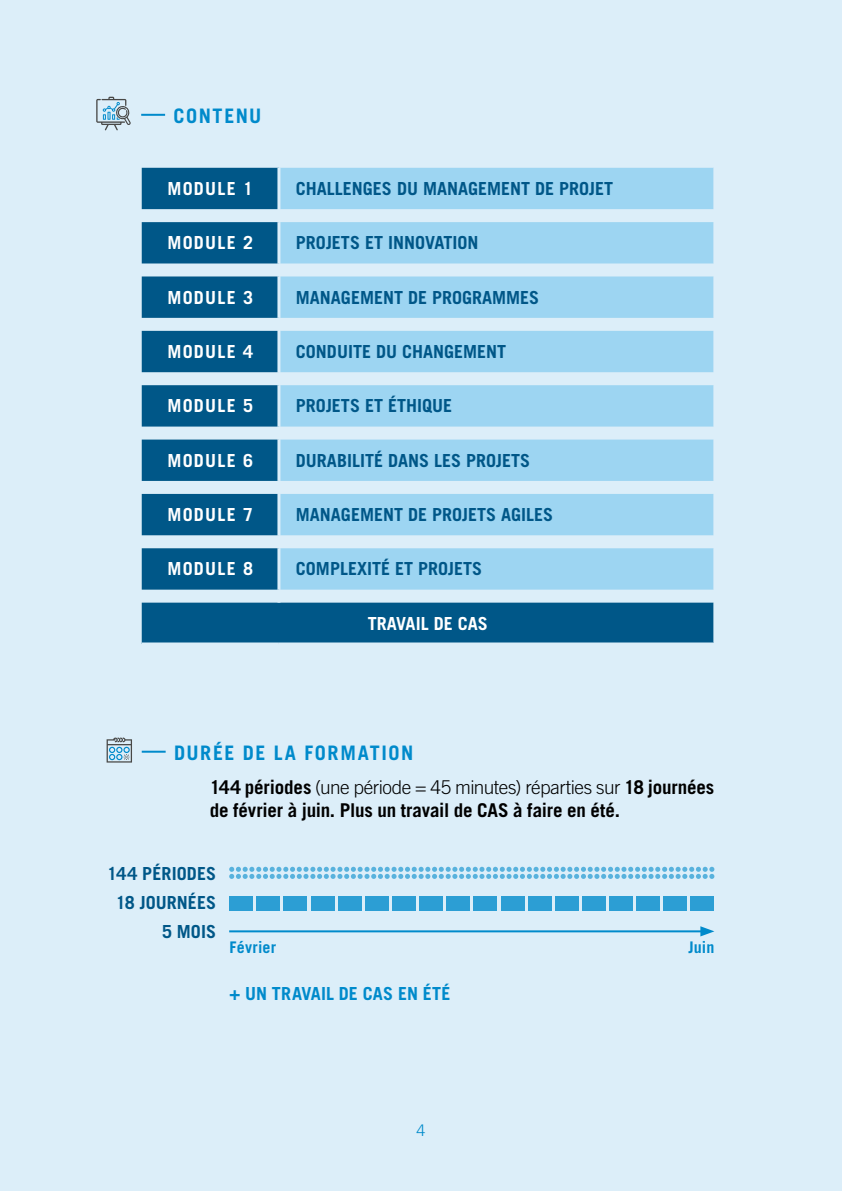
<style>
.page{position:relative;width:842px;height:1191px;background:#dceef9}
.page>*{position:absolute;margin:0;border:0;box-sizing:border-box;transform-origin:0 0}
.Sous_titre{font:700 20px "Trade Gothic LT Std";letter-spacing:.075em;color:#008acb}
.texte{font:700 19px/22.8px "Trade Gothic LT Std";letter-spacing:-.01em;color:#000}
.tableau{font:700 18px "Trade Gothic LT Std";color:#005788}
.sous-titre{font:700 18px "Trade Gothic LT Std";letter-spacing:.07em;color:#fff}
.texte-2{font:700 18px "Trade Gothic LT Std";letter-spacing:.005em;color:#005788}
.texte-3{font:700 18px "Trade Gothic LT Std";letter-spacing:.005em;color:#008acb}
.sous-titre-2{font:700 18px "Trade Gothic LT Std";color:#fff}
.texte-4{font:700 16px "Trade Gothic LT Std";letter-spacing:.005em;color:#008acb}
.t1{font:300 16px "Trade Gothic LT Std";color:#008acb}
.s1{font-weight:300}
</style>
<div class="page">
<hr style="left:142px;top:750px;width:24px;height:2px;background:#008acb">
<svg style="left:107px;top:737px;width:25px;height:25px"></svg>
<svg style="left:142px;top:168px;width:571px;height:474px;fill:#005788"></svg>
<svg style="left:280px;top:168px;width:433px;height:421px;fill:#9dd5f2"></svg>
<hr style="left:277px;top:168px;width:3px;height:41px;background:#dceef9">
<svg style="left:277px;top:209px;width:3px;height:13px"></svg>
<hr style="left:277px;top:222px;width:3px;height:41px;background:#dceef9">
<svg style="left:277px;top:263px;width:3px;height:13px"></svg>
<hr style="left:277px;top:276px;width:3px;height:42px;background:#dceef9">
<svg style="left:277px;top:318px;width:3px;height:13px"></svg>
<hr style="left:277px;top:331px;width:3px;height:41px;background:#dceef9">
<svg style="left:277px;top:372px;width:3px;height:13px"></svg>
<hr style="left:277px;top:385px;width:3px;height:41px;background:#dceef9">
<svg style="left:277px;top:426px;width:3px;height:13px"></svg>
<hr style="left:277px;top:439px;width:3px;height:42px;background:#dceef9">
<svg style="left:277px;top:481px;width:3px;height:13px"></svg>
<hr style="left:277px;top:494px;width:3px;height:41px;background:#dceef9">
<svg style="left:277px;top:535px;width:3px;height:13px"></svg>
<hr style="left:277px;top:548px;width:3px;height:41px;background:#dceef9">
<svg style="left:277px;top:589px;width:3px;height:13px"></svg>
<hr style="left:141px;top:114px;width:24px;height:2px;background:#008acb">
<svg style="left:96px;top:97px;width:35px;height:33px"></svg>
<hr style="left:229px;top:930px;width:474px;height:2px;background:#008acb">
<svg style="left:700px;top:926px;width:14px;height:10px"></svg>
<div style="left:229px;top:896px;width:24px;height:14px;background:#2c9ed4"></div>
<div style="left:446px;top:896px;width:24px;height:14px;background:#2c9ed4"></div>
<div style="left:338px;top:896px;width:24px;height:14px;background:#2c9ed4"></div>
<div style="left:555px;top:896px;width:24px;height:14px;background:#2c9ed4"></div>
<div style="left:283px;top:896px;width:24px;height:14px;background:#2c9ed4"></div>
<div style="left:500px;top:896px;width:24px;height:14px;background:#2c9ed4"></div>
<div style="left:392px;top:896px;width:24px;height:14px;background:#2c9ed4"></div>
<div style="left:609px;top:896px;width:24px;height:14px;background:#2c9ed4"></div>
<div style="left:663px;top:896px;width:24px;height:14px;background:#2c9ed4"></div>
<div style="left:256px;top:896px;width:24px;height:14px;background:#2c9ed4"></div>
<div style="left:473px;top:896px;width:24px;height:14px;background:#2c9ed4"></div>
<div style="left:365px;top:896px;width:24px;height:14px;background:#2c9ed4"></div>
<div style="left:582px;top:896px;width:24px;height:14px;background:#2c9ed4"></div>
<div style="left:311px;top:896px;width:23px;height:14px;background:#2c9ed4"></div>
<div style="left:528px;top:896px;width:24px;height:14px;background:#2c9ed4"></div>
<div style="left:419px;top:896px;width:24px;height:14px;background:#2c9ed4"></div>
<div style="left:636px;top:896px;width:24px;height:14px;background:#2c9ed4"></div>
<div style="left:690px;top:896px;width:24px;height:14px;background:#2c9ed4"></div>
<svg style="left:229px;top:866px;width:485px;height:13px"></svg>
<p class="Sous_titre" style="left:173px;top:104px;width:90px">CONTENU</p>
<p class="sous-titre" style="left:167px;top:177px;width:87px">MODULE 1</p>
<p class="tableau" style="left:296px;top:177px;width:319px">CHALLENGES DU MANAGEMENT DE PROJET</p>
<p class="sous-titre" style="left:167px;top:232px;width:87px">MODULE 2</p>
<p class="tableau" style="left:296px;top:232px;width:184px">PROJETS ET INNOVATION</p>
<p class="sous-titre" style="left:167px;top:286px;width:87px">MODULE 3</p>
<p class="tableau" style="left:296px;top:286px;width:245px">MANAGEMENT DE PROGRAMMES</p>
<p class="sous-titre" style="left:167px;top:340px;width:87px">MODULE 4</p>
<p class="tableau" style="left:296px;top:340px;width:212px">CONDUITE DU CHANGEMENT</p>
<p class="sous-titre" style="left:167px;top:395px;width:87px">MODULE 5</p>
<p class="tableau" style="left:296px;top:395px;width:158px">PROJETS ET ÉTHIQUE</p>
<p class="sous-titre" style="left:167px;top:449px;width:87px">MODULE 6</p>
<p class="tableau" style="left:296px;top:449px;width:236px">DURABILITÉ DANS LES PROJETS</p>
<p class="sous-titre" style="left:167px;top:503px;width:87px">MODULE 7</p>
<p class="tableau" style="left:296px;top:503px;width:259px">MANAGEMENT DE PROJETS AGILES</p>
<p class="sous-titre" style="left:167px;top:558px;width:87px">MODULE 8</p>
<p class="tableau" style="left:296px;top:558px;width:188px">COMPLEXITÉ ET PROJETS</p>
<p class="sous-titre-2" style="left:368px;top:612px;width:121px">TRAVAIL DE CAS</p>
<p class="Sous_titre" style="left:174px;top:741px;width:241px">DURÉE DE LA FORMATION</p>
<p class="texte" style="left:210px;top:776px;width:506px">144 périodes <span class="s1">(une période = 45 minutes) réparties sur</span> 18 journées de février à juin. Plus un travail de CAS à faire en été.</p>
<p class="texte-2" style="left:107px;top:862px;width:111px">144 PÉRIODES</p>
<p class="texte-2" style="left:116px;top:891px;width:102px">18 JOURNÉES</p>
<p class="texte-2" style="left:162px;top:920px;width:56px">5 MOIS</p>
<p class="texte-4" style="left:230px;top:938px;width:48px">Février</p>
<p class="texte-4" style="left:688px;top:938px;width:27px">Juin</p>
<p class="texte-3" style="left:230px;top:982px;width:222px">+ UN TRAVAIL DE CAS EN ÉTÉ</p>
<p class="t1" style="left:416px;top:1120px;width:10px">4</p>
</div>
